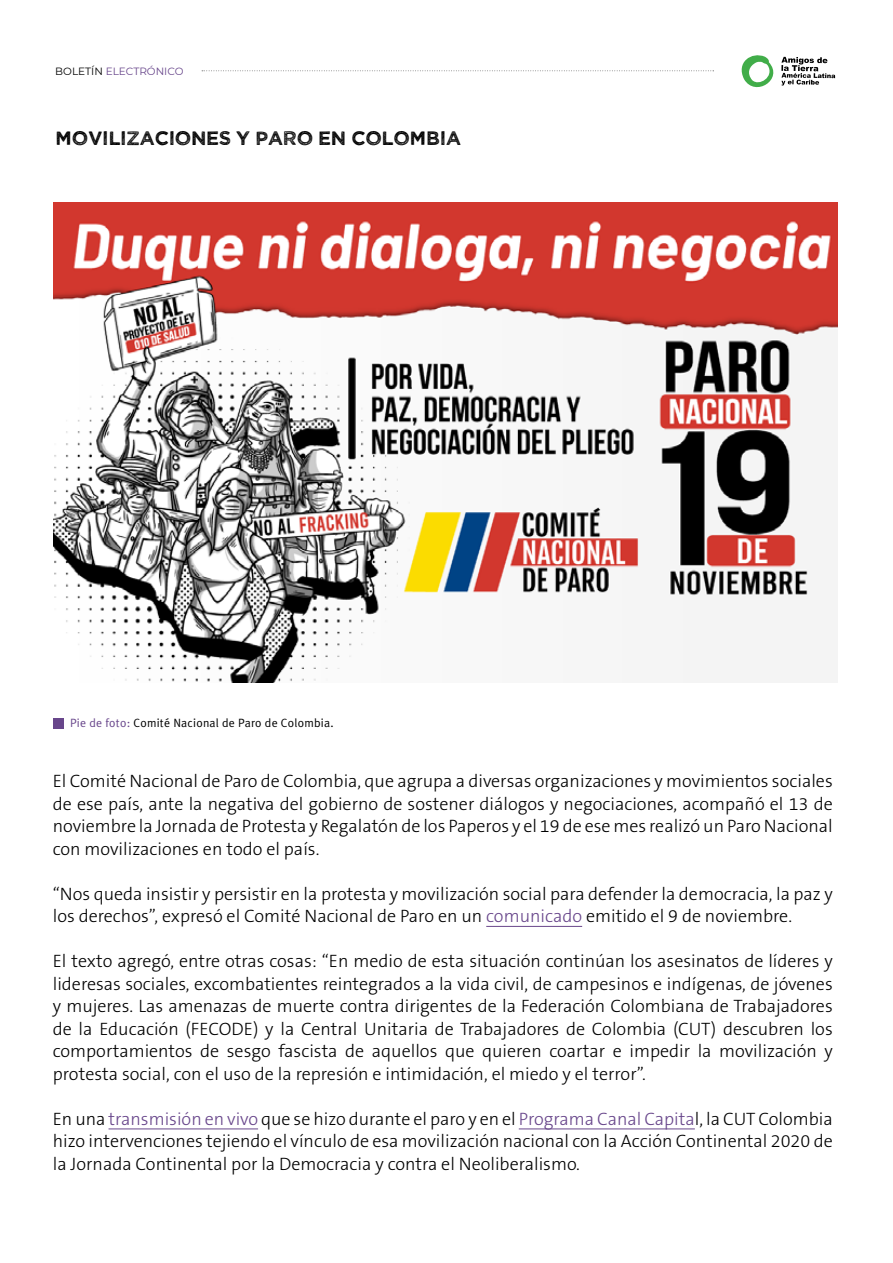
<style>
.page{position:relative;width:893px;height:1263px;background:#fff}
.page>*{position:absolute;margin:0;border:0;box-sizing:border-box;transform-origin:0 0}
.t1{font:19.5px "Wicked Grit";letter-spacing:-.02em;color:#000}
.t2{font:300 18px/22.5px "The Sans B3";color:#000;text-align:justify}
.t3{font:12px "Meta Plus Normal";letter-spacing:.02em;color:#000}
.t4{font:10.5px "Montserrat";color:#68468b}
.s1{color:#000}
.s2{color:#68468b}
</style>
<div class="page">
<svg style="left:741px;top:55px;width:94px;height:33px"></svg>
<svg style="left:202px;top:70px;width:512px;height:1px"></svg>
<img style="left:54px;top:202px;width:783px;height:480px">
<div style="left:53px;top:718px;width:11px;height:11px;background:#68468b"></div>
<hr style="left:486px;top:926px;width:96px;height:1px;background:#68468b">
<hr style="left:109px;top:1128px;width:149px;height:1px;background:#68468b">
<hr style="left:519px;top:1128px;width:176px;height:1px;background:#68468b">
<p class="t4" style="left:55px;top:64px;width:130px"><span class="s1">BOLETÍN</span> ELECTRÓNICO</p>
<p class="t1" style="left:55px;top:125px;width:408px">MOVILIZACIONES Y PARO EN COLOMBIA</p>
<p class="t3" style="left:70px;top:716px;width:265px"><span class="s2">Pie de foto:</span> Comité Nacional de Paro de Colombia.</p>
<p class="t2" style="left:53px;top:771px;width:781px">El Comité Nacional de Paro de Colombia, que agrupa a diversas organizaciones y movimientos sociales de ese país, ante la negativa del gobierno de sostener diálogos y negociaciones, acompañó el 13 de noviembre la Jornada de Protesta y Regalatón de los Paperos y el 19 de ese mes realizó un Paro Nacional con movilizaciones en todo el país.</p>
<p class="t2" style="left:53px;top:883px;width:781px">“Nos queda insistir y persistir en la protesta y movilización social para defender la democracia, la paz y los derechos”, expresó el Comité Nacional de Paro en un <span class="s2">comunicado</span> emitido el 9 de noviembre.</p>
<p class="t2" style="left:53px;top:951px;width:781px">El texto agregó, entre otras cosas: “En medio de esta situación continúan los asesinatos de líderes y lideresas sociales, excombatientes reintegrados a la vida civil, de campesinos e indígenas, de jóvenes y mujeres. Las amenazas de muerte contra dirigentes de la Federación Colombiana de Trabajadores de la Educación (FECODE) y la Central Unitaria de Trabajadores de Colombia (CUT) descubren los comportamientos de sesgo fascista de aquellos que quieren coartar e impedir la movilización y protesta social, con el uso de la represión e intimidación, el miedo y el terror”.</p>
<p class="t2" style="left:53px;top:1108px;width:781px">En una <span class="s2">transmisión en vivo</span> que se hizo durante el paro y en el <span class="s2">Programa Canal Capita</span>l, la CUT Colombia hizo intervenciones tejiendo el vínculo de esa movilización nacional con la Acción Continental 2020 de la Jornada Continental por la Democracia y contra el Neoliberalismo.</p>
</div>
